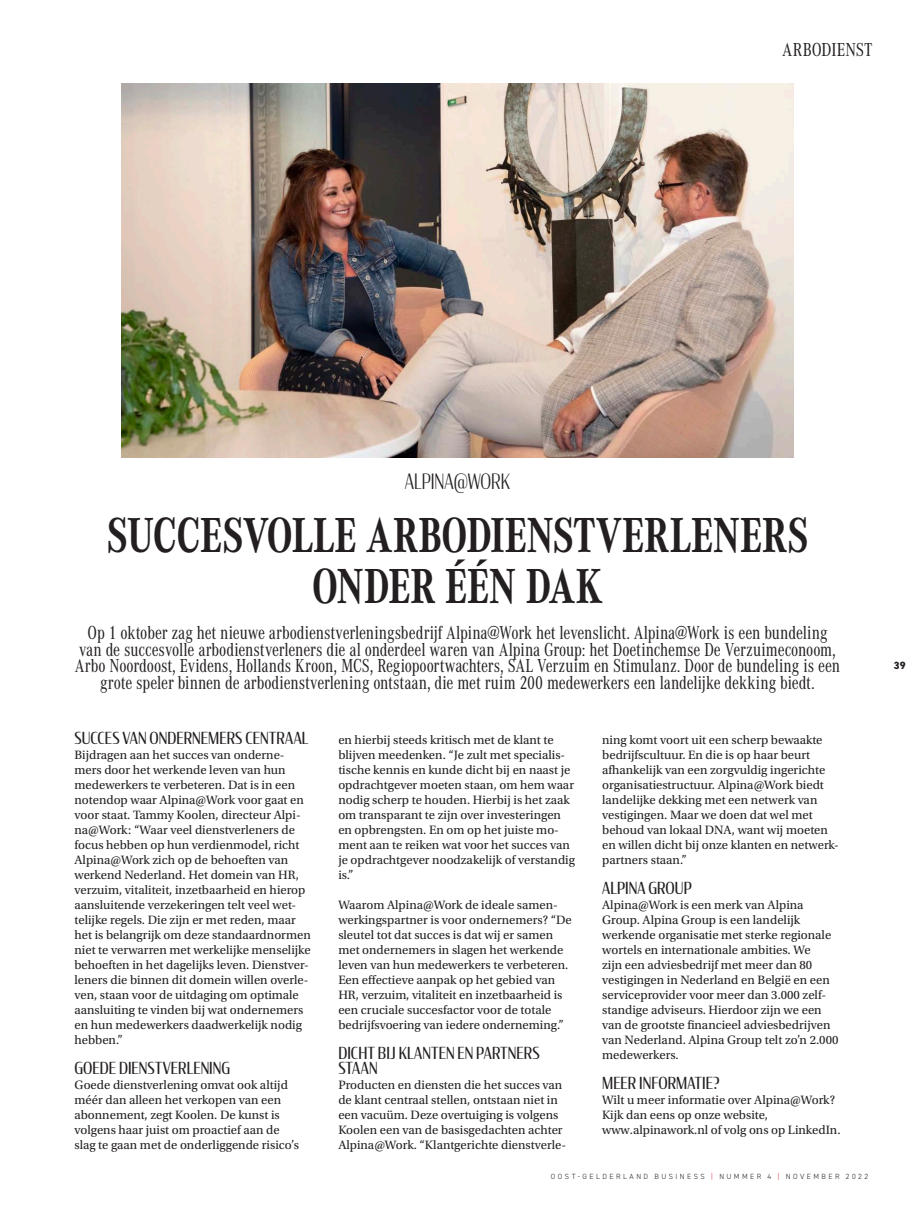
<style>
.page{position:relative;width:915px;height:1212px;background:#fff}
.page>*{position:absolute;margin:0;border:0;box-sizing:border-box;transform-origin:0 0}
.t1{font:700 51px/51px "Corporate A Cond Pro";letter-spacing:-.015em;color:#231f20;text-align:center;scale:.95 1}
.t2{font:300 21px "Condor Cond";letter-spacing:-.005em;color:#231f20;scale:.95 1}
.t3{font:19.5px/16.5px "Corporate A Cond Pro";letter-spacing:-.01em;color:#231f20;text-align:center;scale:.95 1}
.t4{font:19.5px "Corporate A Cond Pro";letter-spacing:-.01em;color:#231f20}
.t5{font:16.5px/15px "Condor Cond";letter-spacing:.005em;color:#231f20}
.t6{font:12.75px/15px "Utopia Std";color:#231f20}
.t7{font:800 10.5px "DIN2014";color:#231f20}
.t8{font:300 7.5px "DIN2014";letter-spacing:.33em;color:#231f20}
.s1{color:#d81c23}
</style>
<div class="page">
<img style="left:121px;top:83px;width:672px;height:375px">
<h3 class="t4" style="left:781px;top:36px;width:92px">ARBODIENST</h3>
<h2 class="t2" style="left:405px;top:468px;width:112px">ALPINA@WORK</h2>
<h1 class="t1" style="left:106px;top:508px;width:740px">SUCCESVOLLE ARBODIENSTVERLENERS<br>ONDER ÉÉN DAK</h1>
<p class="t3" style="left:75px;top:624px;width:806px">Op 1 oktober zag het nieuwe arbodienstverleningsbedrijf Alpina@Work het levenslicht. Alpina@Work is een bundeling van de succesvolle arbodienstverleners die al onderdeel waren van Alpina Group: het Doetinchemse De Verzuimeconoom, Arbo Noordoost, Evidens, Hollands Kroon, MCS, Regiopoortwachters, SAL Verzuim en Stimulanz. Door de bundeling is een grote speler binnen de arbodienstverlening ontstaan, die met ruim 200 medewerkers een landelijke dekking biedt.</p>
<p class="t5" style="left:74px;top:730px;width:235px">SUCCES VAN ONDERNEMERS CENTRAAL</p>
<p class="t6" style="left:74px;top:748px;width:238px">Bijdragen aan het succes van onderne&shy;mers door het werkende leven van hun medewerkers te verbeteren. Dat is in een notendop waar Alpina@Work voor gaat en voor staat. Tammy Koolen, directeur Alpi&shy;na@Work: “Waar veel dienstverleners de focus hebben op hun verdienmodel, richt Alpina@Work zich op de behoeften van werkend Nederland. Het domein van HR, verzuim, vitaliteit, inzetbaarheid en hierop aansluitende verzekeringen telt veel wet&shy;telijke regels. Die zijn er met reden, maar het is belangrijk om deze standaardnormen niet te verwarren met werkelijke menselijke behoeften in het dagelijks leven. Dienstver&shy;leners die binnen dit domein willen overle&shy;ven, staan voor de uitdaging om optimale aansluiting te vinden bij wat ondernemers en hun medewerkers daadwerkelijk nodig hebben.”</p>
<p class="t5" style="left:74px;top:1060px;width:157px">GOEDE DIENSTVERLENING</p>
<p class="t6" style="left:74px;top:1078px;width:226px">Goede dienstverlening omvat ook altijd méér dan alleen het verkopen van een abonnement, zegt Koolen. De kunst is volgens haar juist om proactief aan de slag te gaan met de onderliggende risico’s</p>
<p class="t6" style="left:338px;top:733px;width:238px">en hierbij steeds kritisch met de klant te blijven meedenken. “Je zult met specialis&shy;tische kennis en kunde dicht bij en naast je opdrachtgever moeten staan, om hem waar nodig scherp te houden. Hierbij is het zaak om transparant te zijn over investeringen en opbrengsten. En om op het juiste mo&shy;ment aan te reiken wat voor het succes van je opdrachtgever noodzakelijk of verstandig is.”</p>
<p class="t6" style="left:338px;top:898px;width:235px">Waarom Alpina@Work de ideale samen&shy;werkingspartner is voor ondernemers? “De sleutel tot dat succes is dat wij er samen met ondernemers in slagen het werkende leven van hun medewerkers te verbeteren.<br>Een effectieve aanpak op het gebied van HR, verzuim, vitaliteit en inzetbaarheid is een cruciale succesfactor voor de totale bedrijfsvoering van iedere onderneming.”</p>
<p class="t5" style="left:338px;top:1045px;width:203px">DICHT BIJ KLANTEN EN PARTNERS<br>STAAN</p>
<p class="t6" style="left:338px;top:1078px;width:229px">Producten en diensten die het succes van de klant centraal stellen, ontstaan niet in een vacuüm. Deze overtuiging is volgens Koolen een van de basisgedachten achter Alpina@Work. “Klantgerichte dienstverle-</p>
<p class="t6" style="left:602px;top:733px;width:238px">ning komt voort uit een scherp bewaakte bedrijfscultuur. En die is op haar beurt afhankelijk van een zorgvuldig ingerichte organisatiestructuur. Alpina@Work biedt landelijke dekking met een netwerk van vestigingen. Maar we doen dat wel met behoud van lokaal DNA, want wij moeten en willen dicht bij onze klanten en netwerk&shy;partners staan.”</p>
<p class="t5" style="left:602px;top:880px;width:91px">ALPINA GROUP</p>
<p class="t6" style="left:602px;top:898px;width:238px">Alpina@Work is een merk van Alpina Group. Alpina Group is een landelijk werkende organisatie met sterke regionale wortels en internationale ambities. We<br>zijn een adviesbedrijf met meer dan 80 vestigingen in Nederland en België en een serviceprovider voor meer dan 3.000 zelf&shy;standige adviseurs. Hierdoor zijn we een van de grootste financieel adviesbedrijven van Nederland. Alpina Group telt zo’n 2.000 medewerkers.</p>
<p class="t5" style="left:602px;top:1075px;width:119px">MEER INFORMATIE?</p>
<p class="t6" style="left:602px;top:1093px;width:240px">Wilt u meer informatie over Alpina@Work?<br>Kijk dan eens op onze website, www.alpinawork.nl of volg ons op LinkedIn.</p>
<p class="t8" style="left:550px;top:1172px;width:318px">OOST-GELDERLAND BUSINESS <span class="s1">|</span> NUMMER 4 <span class="s1">|</span> NOVEMBER 2022</p>
<p class="t7" style="left:893px;top:658px;width:13px">39</p>
</div>
